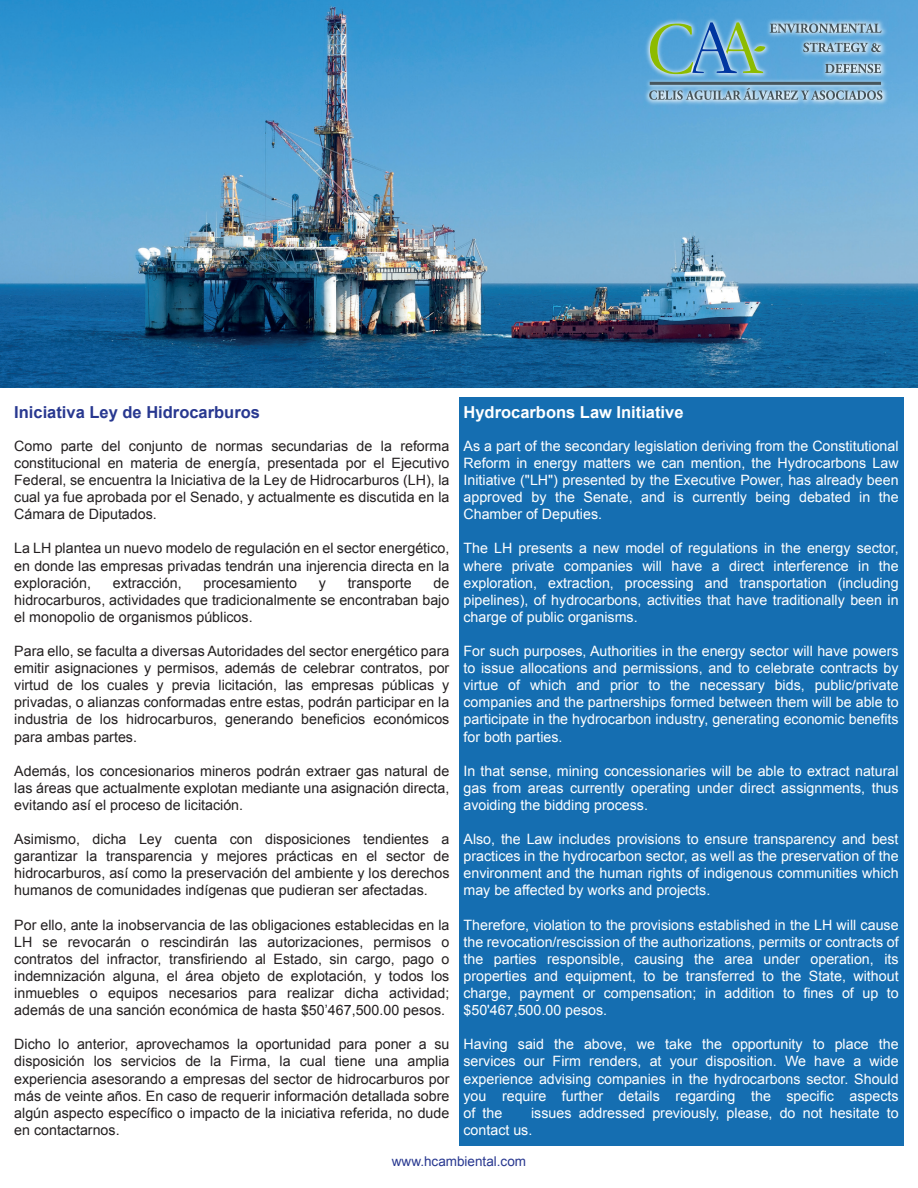
<style>
.page{position:relative;width:918px;height:1188px;background:#fff}
.page>*{position:absolute;margin:0;border:0;box-sizing:border-box;transform-origin:0 0}
.t1{font:700 16.5px "Arial";color:#283890}
.t2{font:700 16.5px "Arial";color:#fff}
.t3{font:14.25px/17.1px "Arial";color:#231f20;text-align:justify}
.t4{font:14.25px/17.1px "Arial";color:#fff;text-align:justify}
.t5{font:13.5px "Arial";color:#283890}
</style>
<div class="page">
<div style="left:459px;top:398px;width:445px;height:748px;background:#156eb1"></div>
<img style="left:0;top:0;width:918px;height:387px">
<img style="left:594px;top:0;width:324px;height:155px">
<svg style="left:649px;top:88px;width:233px;height:12px;background:#8dadc2"></svg>
<svg style="left:650px;top:22px;width:232px;height:52px;background:#71aac3"></svg>
<hr style="left:650px;top:82px;width:231px;height:3px;background:#46555c">
<p class="t1" style="left:14px;top:402px;width:247px">Iniciativa Ley de Hidrocarburos</p>
<p class="t3" style="left:14px;top:437px;width:437px">Como parte del conjunto de normas secundarias de la reforma constitucional en materia de energía, presentada por el Ejecutivo Federal, se encuentra la Iniciativa de la Ley de Hidrocarburos (LH), la cual ya fue aprobada por el Senado, y actualmente es discutida en la Cámara de Diputados.</p>
<p class="t3" style="left:14px;top:540px;width:437px">La LH plantea un nuevo modelo de regulación en el sector energético, en donde las empresas privadas tendrán una injerencia directa en la exploración,</p>
<p class="t3" style="left:113px;top:574px;width:70px">extracción,</p>
<p class="t3" style="left:204px;top:574px;width:95px">procesamiento</p>
<p class="t3" style="left:319px;top:574px;width:9px">y</p>
<p class="t3" style="left:348px;top:574px;width:66px">transporte</p>
<p class="t3" style="left:14px;top:574px;width:437px;text-indent:419px">de hidrocarburos, actividades que tradicionalmente se encontraban bajo el monopolio de organismos públicos.</p>
<p class="t3" style="left:14px;top:643px;width:437px">Para ello, se faculta a diversas Autoridades del sector energético para emitir asignaciones y permisos, además de celebrar contratos, por virtud de los cuales y previa licitación, las empresas públicas y privadas, o alianzas conformadas entre estas, podrán participar en la industria de los hidrocarburos, generando beneficios económicos para ambas partes.</p>
<p class="t3" style="left:14px;top:762px;width:437px">Además, los concesionarios mineros podrán extraer gas natural de las áreas que actualmente explotan mediante una asignación directa, evitando así el proceso de licitación.</p>
<p class="t3" style="left:14px;top:831px;width:437px">Asimismo, dicha Ley cuenta con disposiciones tendientes a garantizar la transparencia y mejores prácticas en el sector de hidrocarburos, así como la preservación del ambiente y los derechos humanos de comunidades indígenas que pudieran ser afectadas.</p>
<p class="t3" style="left:14px;top:916px;width:437px">Por ello, ante la inobservancia de las obligaciones establecidas en la LH se revocarán o rescindirán las autorizaciones, permisos o contratos del infractor, transfiriendo al Estado, sin cargo, pago o indemnización alguna, el área objeto de explotación, y todos los inmuebles o equipos necesarios para realizar dicha actividad; además de una sanción económica de hasta $50’467,500.00 pesos.</p>
<p class="t3" style="left:14px;top:1036px;width:437px">Dicho lo anterior, aprovechamos la oportunidad para poner a su disposición los servicios de la Firma, la cual tiene una amplia experiencia asesorando a empresas del sector de hidrocarburos por más de veinte años. En caso de requerir información detallada sobre algún aspecto específico o impacto de la iniciativa referida, no dude en contactarnos.</p>
<p class="t2" style="left:464px;top:402px;width:222px">Hydrocarbons Law Initiative</p>
<p class="t4" style="left:464px;top:437px;width:437px">As a part of the secondary legislation deriving from the Constitutional Reform in energy matters we can mention, the Hydrocarbons Law Initiative ("LH") presented by the Executive Power, has already been approved by the Senate, and is currently being debated in the Chamber of Deputies.</p>
<p class="t4" style="left:464px;top:540px;width:437px">The LH presents a new model of regulations in the energy sector, where private companies will have a direct interference in the exploration, extraction, processing and transportation (including pipelines), of hydrocarbons, activities that have traditionally been in charge of public organisms.</p>
<p class="t4" style="left:464px;top:643px;width:437px">For such purposes, Authorities in the energy sector will have powers to issue allocations and permissions, and to celebrate contracts by virtue of which and prior to the necessary bids, public/private companies and the partnerships formed between them will be able to participate in the hydrocarbon industry, generating economic benefits for both parties.</p>
<p class="t4" style="left:464px;top:762px;width:437px">In that sense, mining concessionaries will be able to extract natural gas from areas currently operating under direct assignments, thus avoiding the bidding process.</p>
<p class="t4" style="left:464px;top:831px;width:437px">Also, the Law includes provisions to ensure transparency and best practices in the hydrocarbon sector, as well as the preservation of the environment and the human rights of indigenous communities which may be affected by works and projects.</p>
<p class="t4" style="left:464px;top:916px;width:437px">Therefore, violation to the provisions established in the LH will cause the revocation/rescission of the authorizations, permits or contracts of the parties responsible, causing the area under operation, its properties and equipment, to be transferred to the State, without charge, payment or compensation; in addition to fines of up to $50'467,500.00 pesos.</p>
<p class="t4" style="left:464px;top:1036px;width:437px">Having said the above, we take the opportunity to place the services our Firm renders, at your disposition. We have a wide experience advising companies in the hydrocarbons sector. Should you require further details regarding the specific aspects of the</p>
<p class="t4" style="left:464px;top:1104px;width:437px;text-indent:68px">issues addressed previously, please, do not hesitate to contact us.</p>
<p class="t5" style="left:392px;top:1153px;width:136px">www.hcambiental.com</p>
</div>
